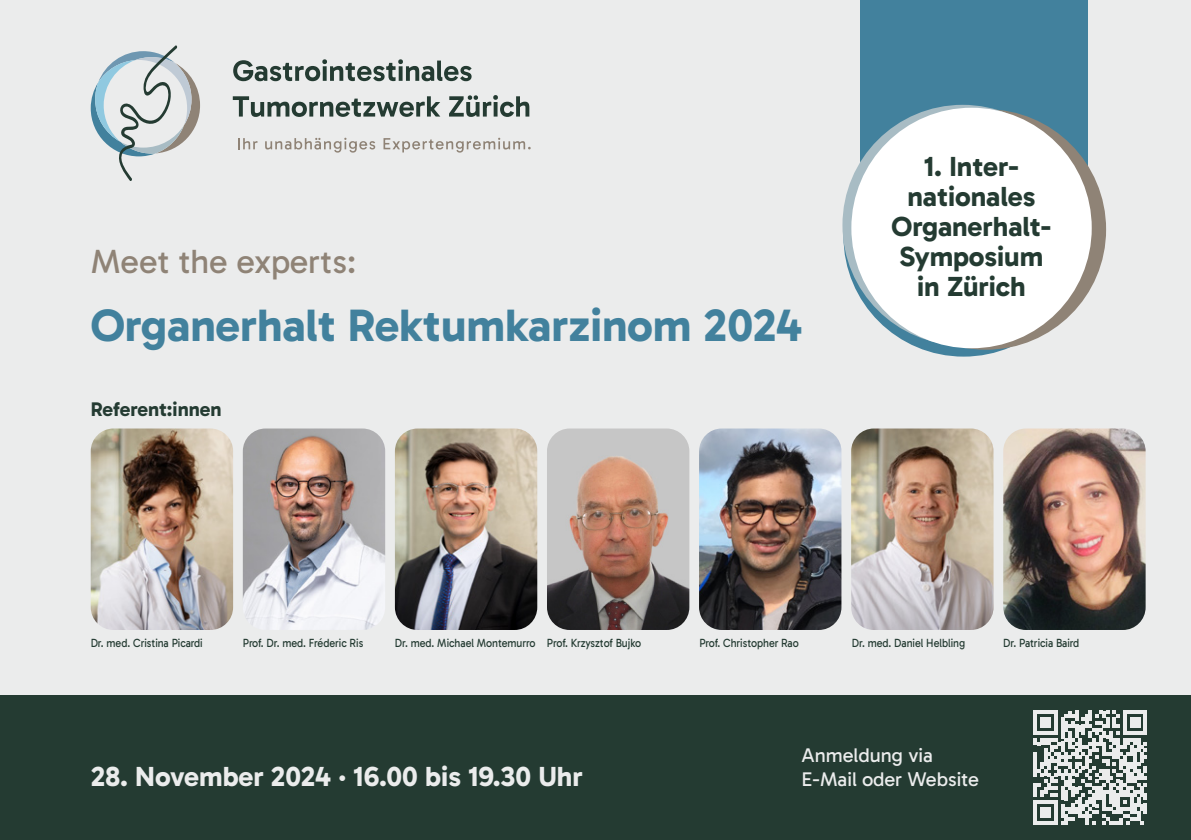
<style>
.page{position:relative;width:1191px;height:840px;background:#fff}
.page>*{position:absolute;margin:0;border:0;box-sizing:border-box;transform-origin:0 0}
.t1{font:46px "Gabarito";color:#42819d}
.t2{font:34px "Gabarito";color:#8f8376}
.t3{font:28px "Gabarito";color:#243b32}
.t4{font:28px "Gabarito";color:#ebecec}
.t5{font:20px/24px "Gabarito";color:#ebecec}
.t6{font:20px "Gabarito";color:#243b32}
.t7{font:12px "Gabarito";color:#243b32;scale:.89 1}
</style>
<div class="page">
<div style="left:0;top:0;width:1191px;height:694px;background:#ebecec"></div>
<svg style="left:233px;top:59px;width:238px;height:22px"></svg>
<svg style="left:239px;top:100px;width:4px;height:16px"></svg>
<svg style="left:233px;top:96px;width:16px;height:4px"></svg>
<svg style="left:251px;top:96px;width:189px;height:21px"></svg>
<svg style="left:449px;top:95px;width:80px;height:22px"></svg>
<svg style="left:238px;top:138px;width:19px;height:11px"></svg>
<svg style="left:265px;top:138px;width:110px;height:14px"></svg>
<svg style="left:383px;top:138px;width:147px;height:14px"></svg>
<svg style="left:91px;top:45px;width:109px;height:136px"></svg>
<img style="left:91px;top:428px;width:142px;height:201px">
<img style="left:243px;top:428px;width:142px;height:201px">
<img style="left:395px;top:428px;width:142px;height:201px">
<img style="left:547px;top:428px;width:142px;height:201px">
<img style="left:699px;top:428px;width:142px;height:201px">
<img style="left:851px;top:428px;width:142px;height:201px">
<img style="left:1003px;top:428px;width:142px;height:201px">
<div style="left:860px;top:0;width:228px;height:261px;background:#42819d"></div>
<div style="left:843px;top:116px;width:240px;height:240px;background:#42819d;border-radius:50%"></div>
<div style="left:865px;top:109px;width:241px;height:240px;background:#8f8376;border-radius:50%"></div>
<div style="left:842px;top:105px;width:240px;height:240px;background:#a8bcc4;border-radius:50%"></div>
<div style="left:851px;top:108px;width:240px;height:240px;background:#fff;border-radius:50%"></div>
<div style="left:0;top:694px;width:1191px;height:145px;background:#243b32"></div>
<svg style="left:1033px;top:710px;width:114px;height:114px"></svg>
<hr style="left:1143px;top:803px;width:4px;height:10px;background:#ebecec">
<p class="t2" style="left:91px;top:240px;width:267px">Meet the experts:</p>
<p class="t1" style="left:91px;top:296px;width:713px">Organerhalt Rektumkarzinom 2024</p>
<p class="t6" style="left:91px;top:396px;width:132px">Referent:innen</p>
<p class="t3" style="left:924px;top:149px;width:96px">1. Inter-</p>
<p class="t3" style="left:907px;top:179px;width:129px">nationales</p>
<p class="t3" style="left:891px;top:209px;width:161px">Organerhalt-</p>
<p class="t3" style="left:899px;top:239px;width:145px">Symposium</p>
<p class="t3" style="left:917px;top:269px;width:110px">in Zürich</p>
<p class="t7" style="left:91px;top:635px;width:127px">Dr. med. Cristina Picardi</p>
<p class="t7" style="left:243px;top:635px;width:137px">Prof. Dr. med. Fréderic Ris</p>
<p class="t7" style="left:395px;top:635px;width:160px">Dr. med. Michael Montemurro</p>
<p class="t7" style="left:547px;top:635px;width:107px">Prof. Krzysztof Bujko</p>
<p class="t7" style="left:699px;top:635px;width:113px">Prof. Christopher Rao</p>
<p class="t7" style="left:852px;top:635px;width:129px">Dr. med. Daniel Helbling</p>
<p class="t7" style="left:1003px;top:635px;width:87px">Dr. Patricia Baird</p>
<p class="t4" style="left:91px;top:758px;width:493px">28. November 2024 · 16.00 bis 19.30 Uhr</p>
<p class="t5" style="left:801px;top:743px;width:179px">Anmeldung via<br>E-Mail oder Website</p>
</div>
